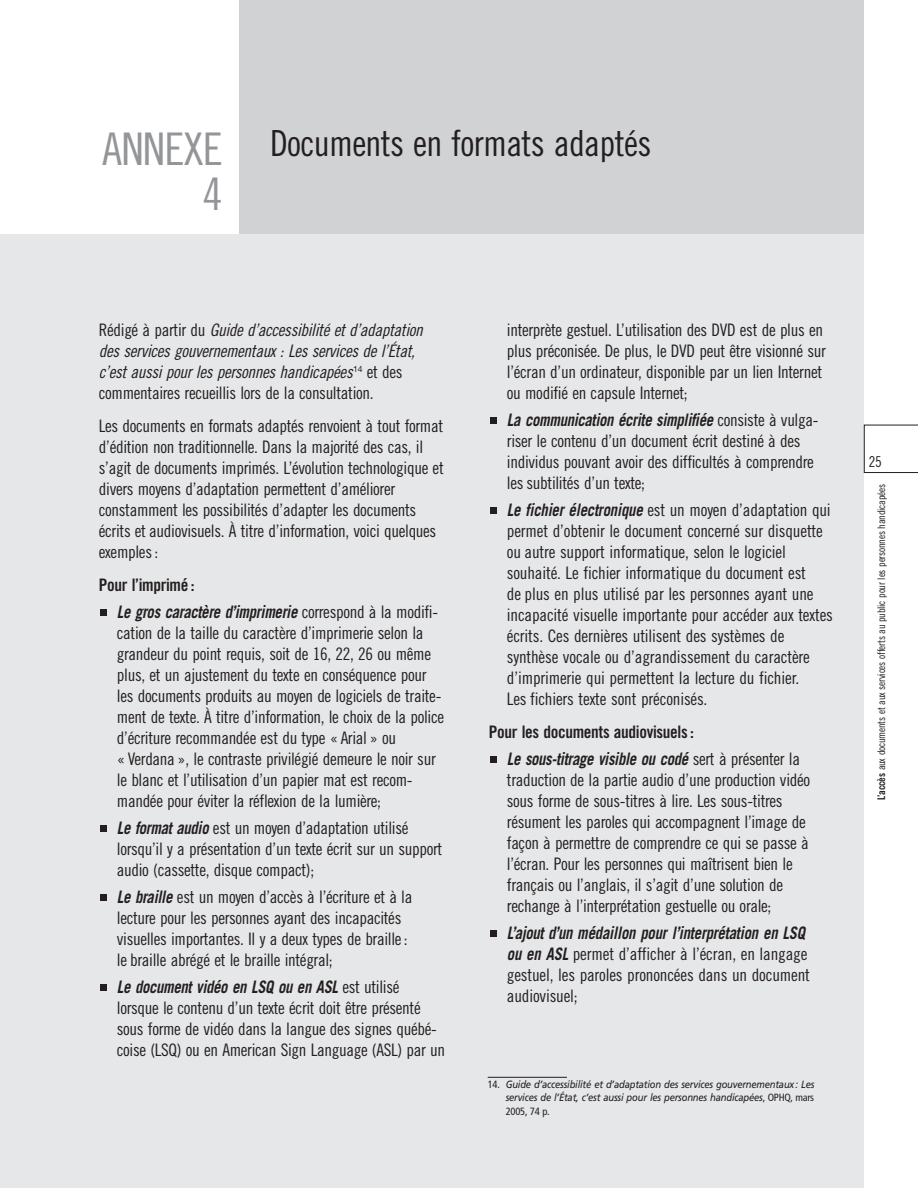
<style>
.page{position:relative;width:918px;height:1188px;background:#fff}
.page>*{position:absolute;margin:0;border:0;box-sizing:border-box;transform-origin:0 0}
.t1{font:45px/45px "Trade Gothic Cond Eighteen";letter-spacing:-.02em;color:#939598;text-align:right}
.t2{font:36px "Trade Gothic Cond Eighteen";letter-spacing:-.02em;color:#231f20}
.t3{font:17.25px/21px "Trade Gothic Cond Eighteen";letter-spacing:-.02em;color:#231f20}
.t4{font:italic 700 17.25px "Trade Gothic";color:#231f20;scale:.85 1}
.t5{font:italic 17.25px/21px "Trade Gothic Cond Eighteen";color:#231f20}
.t6{font:17.25px "Trade Gothic Bold Cond Twenty";letter-spacing:-.02em;color:#231f20}
.t7{font:15px "Trade Gothic Cond Eighteen";color:#231f20}
.t8{font:italic 10.5px/13.5px "Frutiger";letter-spacing:-.02em;color:#231f20;text-align:justify;scale:.9 1}
.t9{font:10.5px "Trade Gothic Cond Eighteen";letter-spacing:-.02em;color:#231f20}
.s1{font-style:normal}
.s2{font-family:"Trade Gothic Cond Eighteen";font-weight:400;font-style:normal}
.s3{font-family:"Trade Gothic";font-weight:700;font-style:italic}
.s4{font-style:normal;font-stretch:condensed}
.s5{font-family:"Trade Gothic Bold Cond Twenty"}
</style>
<div class="page">
<div style="left:0;top:234px;width:864px;height:954px;background:#e6e7e8"></div>
<svg style="left:864px;top:425px;width:54px;height:48px"></svg>
<div style="left:100px;top:984px;width:7px;height:6px;background:#231f20"></div>
<div style="left:100px;top:894px;width:7px;height:6px;background:#231f20"></div>
<div style="left:100px;top:825px;width:7px;height:6px;background:#231f20"></div>
<div style="left:100px;top:609px;width:7px;height:6px;background:#231f20"></div>
<div style="left:490px;top:930px;width:7px;height:6px;background:#231f20"></div>
<div style="left:490px;top:756px;width:7px;height:6px;background:#231f20"></div>
<div style="left:490px;top:507px;width:7px;height:6px;background:#231f20"></div>
<div style="left:490px;top:417px;width:7px;height:6px;background:#231f20"></div>
<div style="left:239px;top:0;width:625px;height:234px;background:#d1d2d4"></div>
<hr style="left:488px;top:1077px;width:79px;height:1px;background:#231f20">
<h1 class="t1" style="left:102px;top:130px;width:122px">ANNEXE<br>4</h1>
<h2 class="t2" style="left:270px;top:130px;width:383px">Documents en formats adaptés</h2>
<p class="t5" style="left:99px;top:321px;width:329px"><span class="s1">R é d i g é à p a r t i r d u</span> Guided’accessibilitéetd’adaptation desservicesgouvernementaux:Lesservicesdel’État, c’estaussipourlespersonneshandicapées<sup>1</sup> <sup>4</sup> <span class="s1">e t d e s commentaires recueillis lors de la consultation.</span></p>
<p class="t3" style="left:99px;top:417px;width:346px">Les documents en formats adaptés renvoient à tout format d’édition non traditionnelle. Dans la majorité des cas, il s’agit de documents imprimés. L’évolution technologique et divers moyens d’adaptation permettent d’améliorer constamment les possibilités d’adapter les documents écrits et audiovisuels. À titre d’information, voici quelques exemples :</p>
<p class="t6" style="left:99px;top:579px;width:97px">Pour l’imprimé :</p>
<p class="t4" style="left:117px;top:606px;width:380px">Le gros caractère d’imprimerie <span class="s2">c o r r e s p o n d à l a m o d i f i -</span></p>
<p class="t3" style="left:117px;top:624px;width:329px">cation de la taille du caractère d’imprimerie selon la grandeur du point requis, soit de 16, 22, 26 ou même plus, et un ajustement du texte en conséquence pour les documents produits au moyen de logiciels de traite&shy;ment de texte. À titre d’information, le choix de la police d’écriture recommandée est du type « Arial » ou<br>« Verdana », le contraste privilégié demeure le noir sur le blanc et l’utilisation d’un papier mat est recom&shy;mandée pour éviter la réflexion de la lumière;</p>
<p class="t3" style="left:117px;top:819px;width:327px"><span class="s3">Le format audio</span> est un moyen d’adaptation utilisé lorsqu’il y a présentation d’un texte écrit sur un support audio (cassette, disque compact);</p>
<p class="t3" style="left:117px;top:888px;width:297px"><span class="s3">Le braille</span> est un moyen d’accès à l’écriture et à la lecture pour les personnes ayant des incapacités visuelles importantes. Il y a deux types de braille : le braille abrégé et le braille intégral;</p>
<p class="t4" style="left:117px;top:981px;width:334px">Le document vidéo en LSQ ou en ASL <span class="s2">e s t u t i l i s é</span></p>
<p class="t3" style="left:117px;top:999px;width:330px">lorsque le contenu d’un texte écrit doit être présenté sous forme de vidéo dans la langue des signes québé&shy;coise (LSQ) ou en American Sign Language (ASL) par un</p>
<p class="t3" style="left:507px;top:321px;width:320px">interprète gestuel. L’utilisation des DVD est de plus en plus préconisée. De plus, le DVD peut être visionné sur l’écran d’un ordinateur, disponible par un lien Internet ou modifié en capsule Internet;</p>
<p class="t4" style="left:507px;top:414px;width:368px">La communication écrite simplifiée <span class="s2">c o n s i s t e à v u l g a -</span></p>
<p class="t3" style="left:507px;top:432px;width:309px">riser le contenu d’un document écrit destiné à des individus pouvant avoir des difficultés à comprendre les subtilités d’un texte;</p>
<p class="t3" style="left:507px;top:501px;width:328px"><span class="s3">Le fichier électronique</span> est un moyen d’adaptation qui permet d’obtenir le document concerné sur disquette ou autre support informatique, selon le logiciel souhaité. Le fichier informatique du document est<br>de plus en plus utilisé par les personnes ayant une incapacité visuelle importante pour accéder aux textes écrits. Ces dernières utilisent des systèmes de synthèse vocale ou d’agrandissement du caractère d’imprimerie qui permettent la lecture du fichier.<br>Les fichiers texte sont préconisés.</p>
<p class="t6" style="left:489px;top:726px;width:207px">Pour les documents audiovisuels :</p>
<p class="t4" style="left:507px;top:753px;width:346px">Le sous-titrage visible ou codé <span class="s2">s e r t à p r é s e n t e r l a</span></p>
<p class="t3" style="left:507px;top:771px;width:305px">traduction de la partie audio d’une production vidéo sous forme de sous-titres à lire. Les sous-titres résument les paroles qui accompagnent l’image de façon à permettre de comprendre ce qui se passe à l’écran. Pour les personnes qui maîtrisent bien le français ou l’anglais, il s’agit d’une solution de rechange à l’interprétation gestuelle ou orale;</p>
<p class="t4" style="left:507px;top:927px;width:352px">L’ajout d’un médaillon pour l’interprétation en LSQ</p>
<p class="t3" style="left:507px;top:945px;width:305px"><span class="s3">ou en ASL</span> permet d’afficher à l’écran, en langage gestuel, les paroles prononcées dans un document audiovisuel;</p>
<p class="t8" style="left:506px;top:1078px;width:345px;text-indent:-18px"><span class="s4">14.</span> Guide d’accessibilité et d’adaptation des services gouvernementaux : Les services de l’État, c’est aussi pour les personnes handicapées<span class="s4">, OPHQ, mars 2005, 74 p.</span></p>
<p class="t7" style="left:869px;top:456px;width:14px">25</p>
<p class="t9" style="left:877px;top:800px;width:318px;rotate:-90deg"><span class="s5">L’accès</span> aux documents et aux services offerts au public pour les personnes handicapées</p>
</div>
